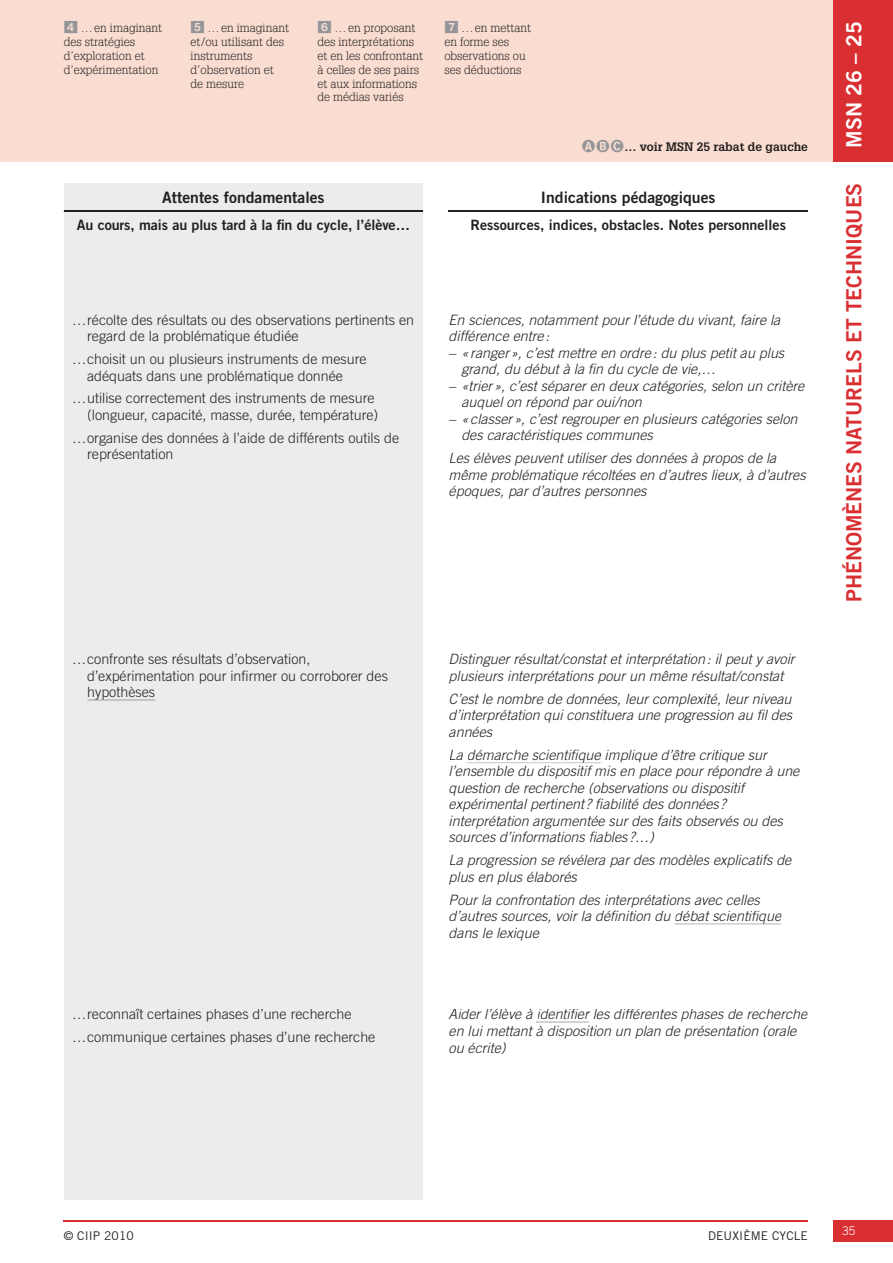
<style>
.page{position:relative;width:893px;height:1263px;background:#fff}
.page>*{position:absolute;margin:0;border:0;box-sizing:border-box;transform-origin:0 0}
.t1{font:21px "Trade Gothic LT Std Bd 2";color:#da2f32}
.t2{font:21px "Trade Gothic LT Std Bd 2";color:#fff}
.t3{font:15.75px "Trade Gothic LT Std Bd 2";color:#231f20}
.t4{font:italic 300 14.25px/16.5px "Trade Gothic LT Std";color:#231f20}
.t5{font:300 14.25px/16.5px "Trade Gothic LT Std";color:#231f20}
.t6{font:14.25px "Trade Gothic LT Std Bd 2";color:#231f20}
.t7{font:300 12px/13.8px "Glypha LT Std";color:#231f20}
.t8{font:700 12px "Glypha LT Std";color:#231f20}
.t9{font:12px "Trade Gothic LT Std";letter-spacing:.01em;color:#231f20}
.t10{font:300 12px "Trade Gothic LT Std";color:#fff}
.s1{font-family:"PER pastilles";font-weight:400;font-size:14.25px;color:#939598}
</style>
<div class="page">
<hr style="left:64px;top:1220px;width:744px;height:1px;background:#da2f32">
<div style="left:833px;top:1220px;width:60px;height:22px;background:#da2f32"></div>
<div style="left:0;top:0;width:833px;height:162px;background:#f9ddd1"></div>
<div style="left:833px;top:0;width:60px;height:162px;background:#da2f32"></div>
<div style="left:64px;top:183px;width:359px;height:1016px;background:#ececee"></div>
<hr style="left:64px;top:211px;width:359px;height:1px;background:#231f20">
<hr style="left:449px;top:211px;width:359px;height:1px;background:#231f20">
<hr style="left:88px;top:700px;width:67px;height:1px;background:#c4c5c7">
<hr style="left:468px;top:762px;width:133px;height:1px;background:#d1d2d4">
<hr style="left:675px;top:923px;width:106px;height:1px;background:#d1d2d4">
<hr style="left:536px;top:1022px;width:53px;height:1px;background:#d1d2d4">
<p class="t7" style="left:64px;top:22px;width:100px"><span class="s1">4</span> … en imaginant des stratégies d’exploration et d’expérimentation</p>
<p class="t7" style="left:317px;top:22px;width:107px"><span class="s1">6</span> … en proposant des interprétations et en les confrontant à celles de ses pairs et aux informations de médias variés</p>
<p class="t7" style="left:191px;top:22px;width:100px"><span class="s1">5</span> … en imaginant et /ou utilisant des instruments d’observation et de mesure</p>
<p class="t7" style="left:444px;top:22px;width:88px"><span class="s1">7</span> … en mettant en forme ses observations ou ses déductions</p>
<p class="t8" style="left:581px;top:143px;width:228px"><span class="s1">ABC</span>… voir MSN 25 rabat de gauche</p>
<p class="t3" style="left:162px;top:191px;width:164px">Attentes fondamentales</p>
<p class="t3" style="left:541px;top:191px;width:176px">Indications pédagogiques</p>
<p class="t6" style="left:77px;top:220px;width:335px">Au cours, mais au plus tard à la fin du cycle, l’élève…</p>
<p class="t6" style="left:470px;top:220px;width:317px">Ressources, indices, obstacles. Notes personnelles</p>
<p class="t5" style="left:87px;top:313px;width:328px;text-indent:-15px">… récolte des résultats ou des observations pertinents en regard de la problématique étudiée</p>
<p class="t5" style="left:87px;top:352px;width:281px;text-indent:-15px">… choisit un ou plusieurs instruments de mesure adéquats dans une problématique donnée</p>
<p class="t5" style="left:72px;top:391px;width:307px;text-align:right">… utilise correctement des instruments de mesure (longueur, capacité, masse, durée, température)</p>
<p class="t5" style="left:87px;top:431px;width:313px;text-indent:-15px">… organise des données à l’aide de différents outils de représentation</p>
<p class="t4" style="left:449px;top:313px;width:333px">En sciences, notamment pour l’étude du vivant, faire la différence entre :</p>
<p class="t4" style="left:461px;top:346px;width:324px;text-indent:-13px">– « ranger », c’est mettre en ordre : du plus petit au plus grand, du début à la fin du cycle de vie,…</p>
<p class="t4" style="left:461px;top:379px;width:344px;text-indent:-13px">– «trier », c’est séparer en deux catégories, selon un critère auquel on répond par oui /non</p>
<p class="t4" style="left:461px;top:412px;width:338px;text-indent:-13px">– « classer », c’est regrouper en plusieurs catégories selon des caractéristiques communes</p>
<p class="t4" style="left:449px;top:451px;width:359px">Les élèves peuvent utiliser des données à propos de la même problématique récoltées en d’autres lieux, à d’autres époques, par d’autres personnes</p>
<p class="t5" style="left:87px;top:652px;width:302px;text-indent:-15px">… confronte ses résultats d’observation, d’expérimentation pour infirmer ou corroborer des hypothèses</p>
<p class="t4" style="left:449px;top:652px;width:347px">Distinguer résultat /constat et interprétation : il peut y avoir plusieurs interprétations pour un même résultat /constat</p>
<p class="t4" style="left:449px;top:692px;width:345px;text-align:justify">C’est le nombre de données, leur complexité, leur niveau d’interprétation qui constituera une progression au fil des années</p>
<p class="t4" style="left:449px;top:748px;width:352px">La démarche scientifique implique d’être critique sur l’ensemble du dispositif mis en place pour répondre à une question de recherche (observations ou dispositif expérimental pertinent ? fiabilité des données ? interprétation argumentée sur des faits observés ou des sources d’informations fiables ?…)</p>
<p class="t4" style="left:449px;top:853px;width:344px">La progression se révélera par des modèles explicatifs de plus en plus élaborés</p>
<p class="t4" style="left:449px;top:892px;width:334px">Pour la confrontation des interprétations avec celles d’autres sources, voir la définition du débat scientifique dans le lexique</p>
<p class="t5" style="left:72px;top:1004px;width:305px;line-height:23px">… reconnaît certaines phases d’une recherche<br>… communique certaines phases d’une recherche</p>
<p class="t4" style="left:449px;top:1007px;width:360px">Aider l’élève à identifier les différentes phases de recherche en lui mettant à disposition un plan de présentation (orale ou écrite)</p>
<h1 class="t2" style="left:846px;top:148px;width:128px;rotate:-90deg">MSN 26 – 25</h1>
<h1 class="t1" style="left:846px;top:602px;width:421px;rotate:-90deg">PHÉNOMÈNES NATURELS ET TECHNIQUES</h1>
<p class="t9" style="left:64px;top:1231px;width:72px">© CIIP 2010</p>
<p class="t9" style="left:708px;top:1231px;width:101px">DEUXIÈME CYCLE</p>
<p class="t10" style="left:842px;top:1227px;width:15px">35</p>
</div>
